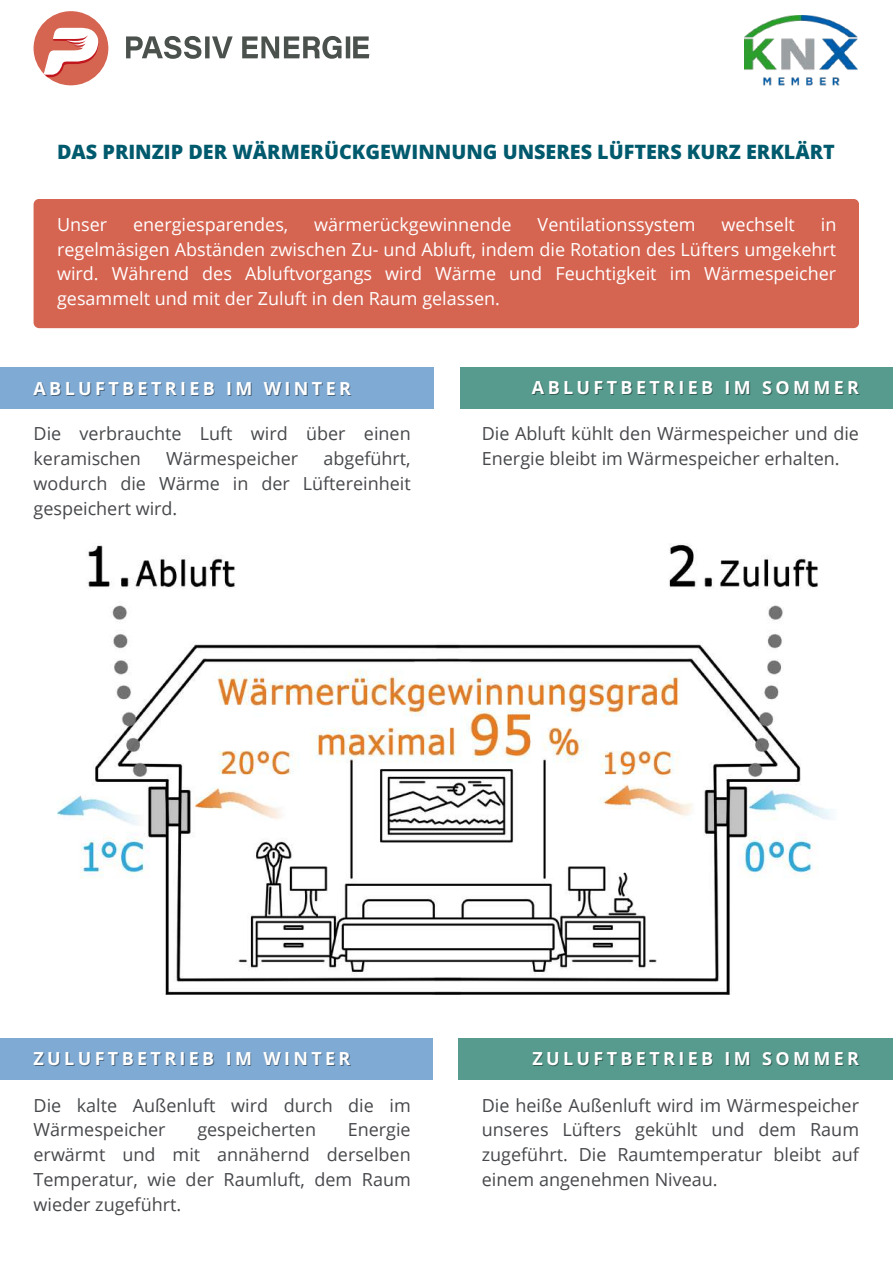
<style>
.page{position:relative;width:893px;height:1264px;background:#fff}
.page>*{position:absolute;margin:0;border:0;box-sizing:border-box;transform-origin:0 0}
.t1{font:800 19.8px "Open Sans";color:#005a6d}
.t2{font:18px/24.8px "Open Sans";color:#46484b}
.t3{font:18px/24.8px "Open Sans";color:#fff;text-align:justify}
.t4{font:700 18px "Open Sans";letter-spacing:.185em;color:#fff}
</style>
<div class="page">
<div style="left:34px;top:11px;width:74px;height:74px;background:#d56451;border-radius:50%"></div>
<svg style="left:44px;top:28px;width:55px;height:49px"></svg>
<svg style="left:126px;top:36px;width:243px;height:23px"></svg>
<div style="left:0;top:367px;width:434px;height:41px;background:#7faad3"></div>
<div style="left:460px;top:367px;width:432px;height:41px;background:#579b8e"></div>
<div style="left:0;top:1038px;width:432px;height:41px;background:#7faad3"></div>
<div style="left:458px;top:1038px;width:434px;height:41px;background:#579b8e"></div>
<div style="left:34px;top:199px;width:825px;height:129px;background:#d56451"></div>
<img style="left:57px;top:544px;width:774px;height:450px">
<img style="left:744px;top:15px;width:113px;height:71px">
<p class="t1" style="left:57px;top:138px;width:779px">DAS PRINZIP DER WÄRMERÜCKGEWINNUNG UNSERES LÜFTERS KURZ ERKLÄRT</p>
<p class="t3" style="left:57px;top:211px;width:52px">Unser</p>
<p class="t3" style="left:133px;top:211px;width:157px">energiesparendes,</p>
<p class="t3" style="left:314px;top:211px;width:199px">wärmerückgewinnende</p>
<p class="t3" style="left:537px;top:211px;width:159px">Ventilationssystem</p>
<p class="t3" style="left:721px;top:211px;width:75px">wechselt</p>
<p class="t3" style="left:57px;top:211px;width:780px;text-indent:763px">in regelmäsigen Abständen zwischen Zu- und Abluft, indem die Rotation des Lüfters umgekehrt wird. Während des Abluftvorgangs wird Wärme und Feuchtigkeit im Wärmespeicher gesammelt und mit der Zuluft in den Raum gelassen.</p>
<p class="t4" style="left:34px;top:376px;width:319px">ABLUFTBETRIEB IM WINTER</p>
<p class="t2" style="left:34px;top:421px;width:378px">Die verbrauchte Luft wird über einen keramischen</p>
<p class="t2" style="left:34px;top:446px;width:378px;text-align:justify;text-indent:290px">abgeführt, wodurch die Wärme in der Lüftereinheit gespeichert wird.</p>
<p class="t2" style="left:166px;top:446px;width:134px">Wärmespeicher</p>
<p class="t4" style="left:532px;top:375px;width:329px">ABLUFTBETRIEB IM SOMMER</p>
<p class="t2" style="left:482px;top:421px;width:378px">Die Abluft kühlt den Wärmespeicher und die<br>Energie bleibt im Wärmespeicher erhalten.</p>
<p class="t4" style="left:34px;top:1046px;width:318px">ZULUFTBETRIEB IM WINTER</p>
<p class="t2" style="left:34px;top:1092px;width:379px">Die kalte Außenluft wird durch die im<br>Wärmespeicher</p>
<p class="t2" style="left:197px;top:1117px;width:120px">gespeicherten</p>
<p class="t2" style="left:34px;top:1117px;width:378px;text-align:justify;text-indent:314px">Energie erwärmt und mit annähernd derselben Temperatur, wie der Raumluft, dem Raum wieder zugeführt.</p>
<p class="t4" style="left:532px;top:1046px;width:328px">ZULUFTBETRIEB IM SOMMER</p>
<p class="t2" style="left:482px;top:1092px;width:378px;text-align:justify">Die heiße Außenluft wird im Wärmespeicher unseres Lüfters gekühlt und dem Raum zugeführt. Die Raumtemperatur bleibt auf einem angenehmen Niveau.</p>
</div>
